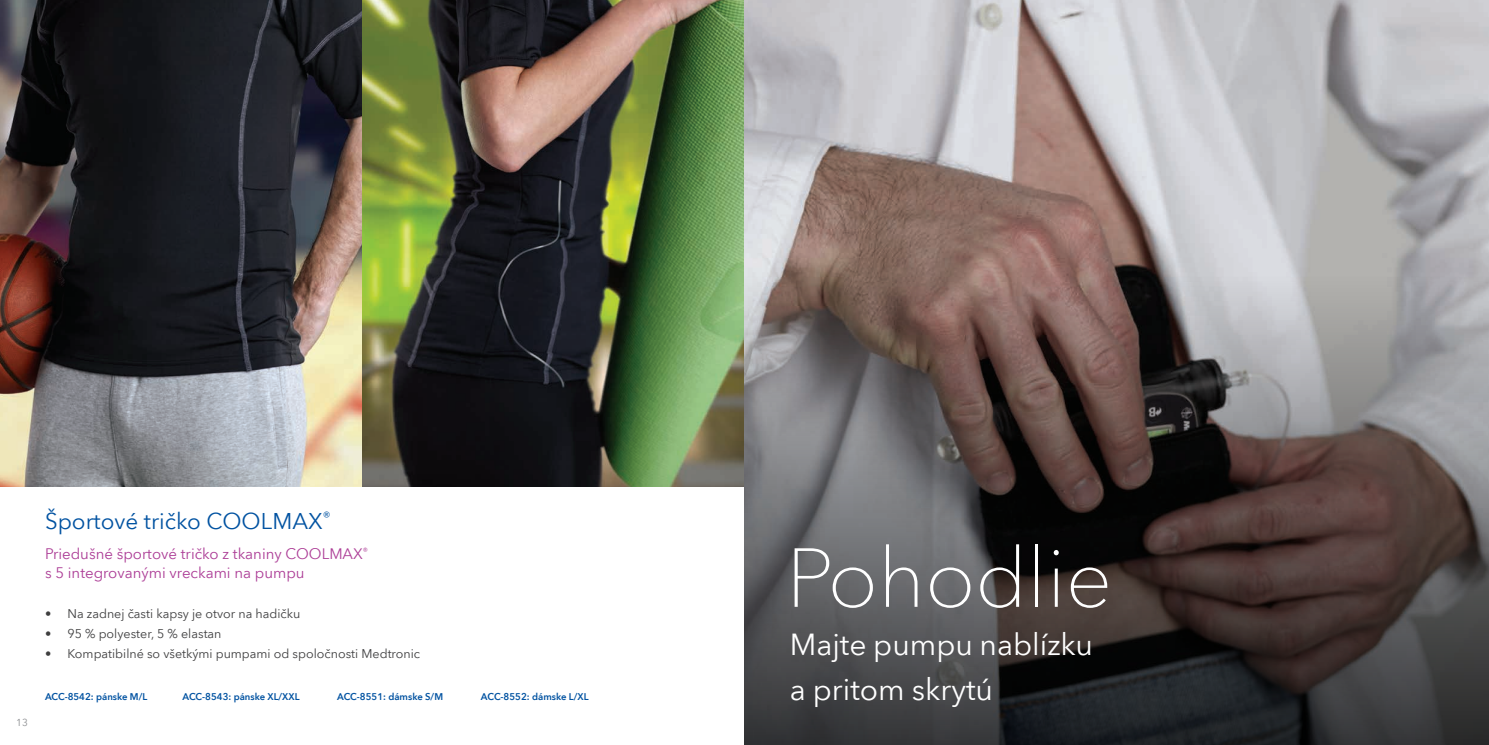
<style>
.page{position:relative;width:1489px;height:745px;background:#fff}
.page>*{position:absolute;margin:0;border:0;box-sizing:border-box;transform-origin:0 0}
.t1{font:100 82.62px "Avenir Next World";color:#fff}
.t2{font:30.12px/45.1px "Avenir Next World";color:#fff}
.t3{font:22.5px "Avenir Next World";color:#0152a1}
.t4{font:15px/19.5px "Avenir Next World";color:#ac3d96}
.t5{font:12.5px "Avenir Next World";color:#3e3e3f}
.t6{font:10px "Avenir Next World";color:#8a8c8f}
.t7{font:600 9.5px "Avenir Next World";color:#0152a1}
</style>
<div class="page">
<img style="left:0;top:0;width:744px;height:486px">
<img style="left:744px;top:0;width:745px;height:276px">
<svg style="left:744px;top:276px;width:745px;height:468px;background:#585151"></svg>
<p class="t6" style="left:16px;top:714px;width:13px">13</p>
<h3 class="t3" style="left:45px;top:502px;width:287px">Športové tričko COOLMAX<sup>®</sup></h3>
<p class="t4" style="left:45px;top:544px;width:325px">Priedušné športové tričko z tkaniny COOLMAX<sup>® </sup>s 5 integrovanými vreckami na pumpu</p>
<p class="t5" style="left:45px;top:603px;width:257px">• Na zadnej časti kapsy je otvor na hadičku</p>
<p class="t5" style="left:45px;top:623px;width:178px">• 95 % polyester, 5 % elastan</p>
<p class="t5" style="left:45px;top:643px;width:377px">• Kompatibilné so všetkými pumpami od spoločnosti Medtronic</p>
<p class="t7" style="left:45px;top:690px;width:104px">ACC-8542: pánske M/L</p>
<p class="t7" style="left:183px;top:690px;width:119px">ACC-8543: pánske XL/XXL</p>
<p class="t7" style="left:337px;top:690px;width:107px">ACC-8551: dámske S/M</p>
<p class="t7" style="left:481px;top:690px;width:109px">ACC-8552: dámske L/XL</p>
<h1 class="t1" style="left:786px;top:511px;width:327px">Pohodlie</h1>
<h2 class="t2" style="left:789px;top:622px;width:305px">Majte pumpu nablízku a pritom skrytú</h2>
</div>
